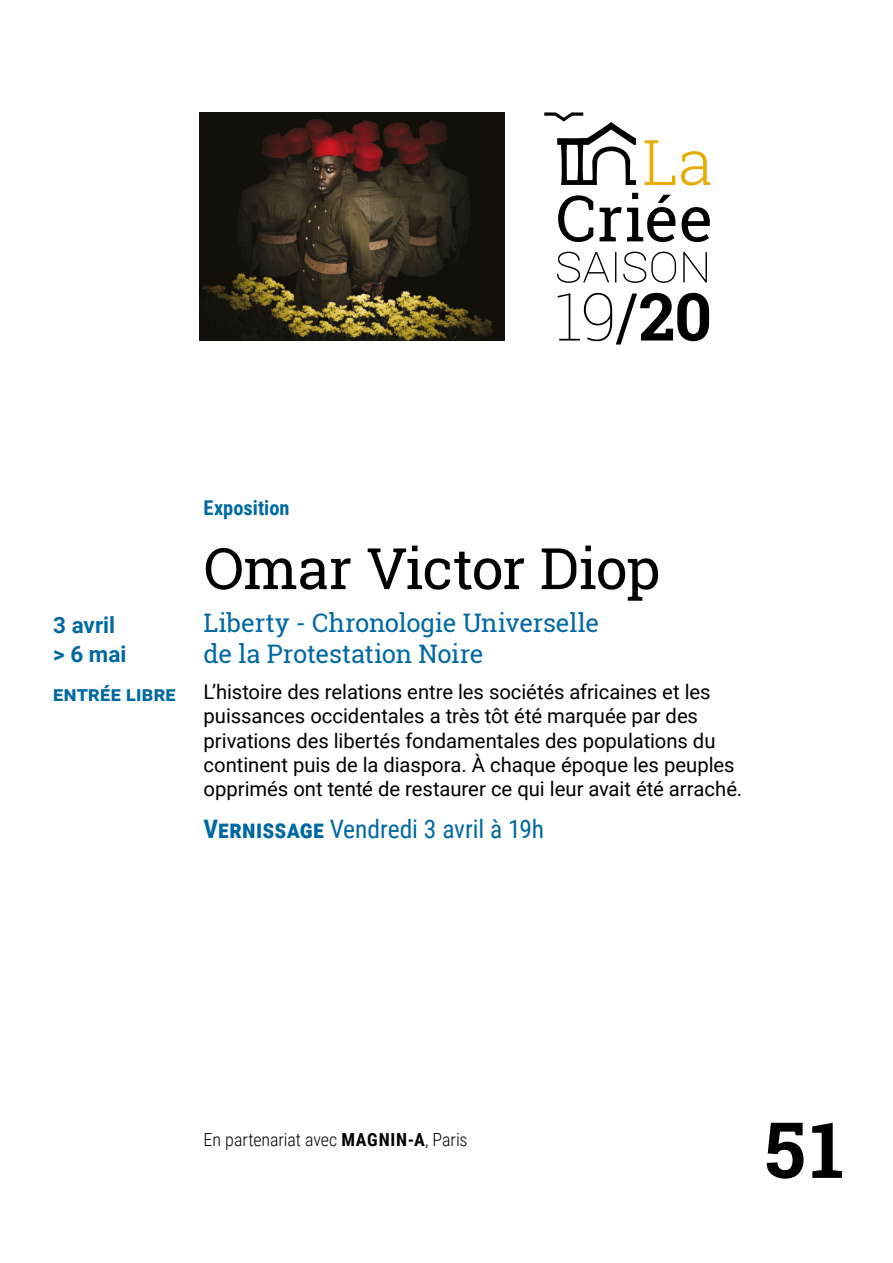
<style>
.page{position:relative;width:893px;height:1263px;background:#fff}
.page>*{position:absolute;margin:0;border:0;box-sizing:border-box;transform-origin:0 0}
.t1{font:700 77.55px "Roboto Slab";color:#000}
.t2{font:300 62.7px "Roboto Slab";color:#e8ab00}
.t3{font:57.15px "Roboto Slab";letter-spacing:-.025em;color:#000}
.t4{font:25.5px/30.6px "Roboto Slab";letter-spacing:-.015em;color:#0069a4}
.t5{font:25.5px "Roboto Condensed";letter-spacing:-.005em;color:#0069a4}
.t6{font:700 22.5px/29.2px "Roboto";color:#0069a4}
.t7{font:700 21px "Roboto";letter-spacing:.01em;color:#0069a4}
.t8{font:700 20.4px "Roboto Condensed";color:#0069a4}
.t9{font:20.25px/24.3px "Roboto";letter-spacing:-.005em;color:#000}
.t10{font:300 18px "Roboto Condensed";letter-spacing:-.005em;color:#000}
.s1{font-weight:700}
</style>
<div class="page">
<svg style="left:544px;top:112px;width:92px;height:73px"></svg>
<svg style="left:558px;top:193px;width:152px;height:49px"></svg>
<svg style="left:558px;top:293px;width:151px;height:52px"></svg>
<svg style="left:557px;top:252px;width:150px;height:31px"></svg>
<img style="left:200px;top:112px;width:304px;height:228px">
<h2 class="t2" style="left:642px;top:119px;width:72px">La</h2>
<p class="t6" style="left:53px;top:609px;width:75px">3 avril &gt; 6 mai</p>
<p class="t7" style="left:53px;top:679px;width:124px">entrée libre</p>
<p class="t8" style="left:204px;top:493px;width:88px">Exposition</p>
<h3 class="t3" style="left:204px;top:529px;width:458px">Omar Victor Diop</h3>
<p class="t4" style="left:204px;top:608px;width:397px">Liberty - Chronologie Universelle de la Protestation Noire</p>
<p class="t9" style="left:204px;top:679px;width:540px">L’histoire des relations entre les sociétés africaines et les puissances occidentales a très tôt été marquée par des privations des libertés fondamentales des populations du continent puis de la diaspora. À chaque époque les peuples opprimés ont tenté de restaurer ce qui leur avait été arraché.</p>
<p class="t5" style="left:204px;top:811px;width:342px"><span class="s1">Vernissage</span> Vendredi 3 avril à 19h</p>
<p class="t10" style="left:204px;top:1126px;width:266px">En partenariat avec <span class="s1">MAGNIN-A</span>, Paris</p>
<h1 class="t1" style="left:764px;top:1096px;width:81px">51</h1>
</div>
